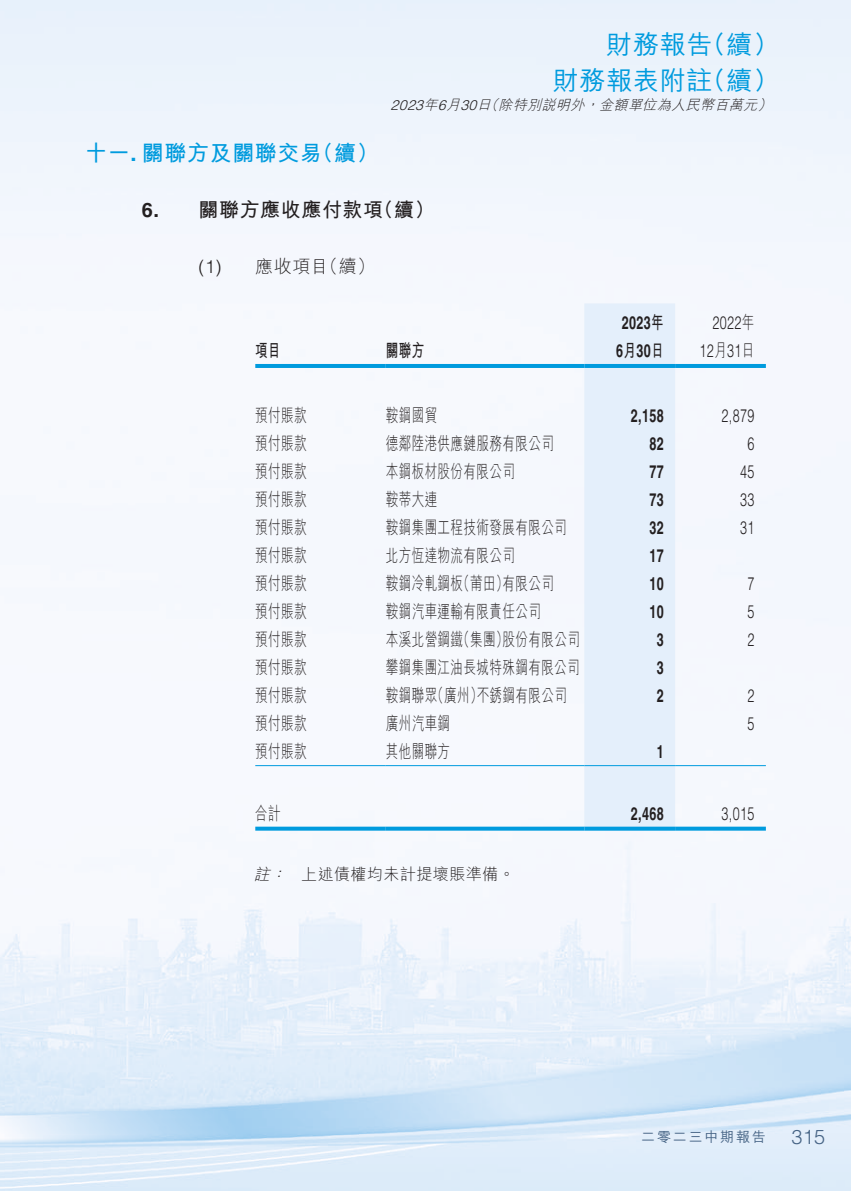
<style>
.page{position:relative;width:851px;height:1191px;background:#fff}
.page>*{position:absolute;margin:0;border:0;box-sizing:border-box;transform-origin:0 0}
.t1{font:500 26px/36px "M Hei HK";letter-spacing:.03em;color:#009bde;text-align:right}
.t2{font:700 22px "M Hei HK";letter-spacing:.03em;color:#009bde}
.t3{font:700 20px "M Hei HK";letter-spacing:.03em;color:#231f20}
.t4{font:300 20px "Helvetica LT Std";color:#466485}
.t5{font:300 18px "M Hei HK";letter-spacing:.03em;color:#231f20;scale:.7 1}
.t6{font:700 18px/28px "Helvetica LT Std";letter-spacing:.03em;color:#231f20;text-align:center;scale:.7 1}
.t7{font:300 18px/28px "Helvetica LT Std";letter-spacing:.03em;color:#231f20;text-align:right;scale:.7 1}
.t8{font:300 18px "M Hei HK";letter-spacing:.03em;color:#231f20}
.t9{font:700 18px "M Hei HK";color:#231f20;scale:.7 1}
.t10{font:300 16px "M Hei HK";letter-spacing:.03em;color:#231f20}
.t11{font:italic 300 14px "M Hei HK";color:#231f20}
.t12{font:500 14px "M Hei HK";letter-spacing:.13em;color:#466485}
.s1{font-family:"Helvetica LT Std"}
.s2{font-family:"M Hei HK"}
.s3{font-style:italic}
</style>
<div class="page">
<img style="left:0;top:0;width:850px;height:1191px">
<div style="left:584px;top:303px;width:91px;height:523px;background:#e4effb"></div>
<hr style="left:255px;top:364px;width:131px;height:4px;background:#009bde">
<hr style="left:386px;top:364px;width:198px;height:4px;background:#009bde">
<hr style="left:584px;top:364px;width:91px;height:4px;background:#009bde">
<hr style="left:675px;top:364px;width:90px;height:4px;background:#009bde">
<hr style="left:255px;top:765px;width:131px;height:1px;background:#009bde">
<hr style="left:386px;top:765px;width:198px;height:1px;background:#009bde">
<hr style="left:584px;top:765px;width:91px;height:1px;background:#009bde">
<hr style="left:675px;top:765px;width:90px;height:1px;background:#009bde">
<svg style="left:255px;top:826px;width:131px;height:4px"></svg>
<svg style="left:386px;top:826px;width:198px;height:4px"></svg>
<svg style="left:584px;top:826px;width:91px;height:4px"></svg>
<svg style="left:675px;top:826px;width:90px;height:4px"></svg>
<h1 class="t1" style="left:552px;top:24px;width:228px">財務報告（續）<br>財務報表附註（續）</h1>
<p class="t11" style="left:390px;top:98px;width:386px"><span class="s1">2023</span>年<span class="s1">6</span>月<span class="s1">30</span>日（除特別說明外，金額單位為人民幣百萬元）</p>
<p class="t2" style="left:85px;top:137px;width:295px">十一<span class="s1">.</span> 關聯方及關聯交易（續）</p>
<p class="t3" style="left:142px;top:195px;width:294px"><span class="s1">6.</span> 關聯方應收應付款項（續）</p>
<p class="t8" style="left:198px;top:258px;width:178px"><span class="s1">(1)</span> 應收項目（續）</p>
<p class="t9" style="left:255px;top:337px;width:38px">項目</p>
<p class="t9" style="left:386px;top:337px;width:57px">關聯方</p>
<p class="t6" style="left:616px;top:308px;width:70px">2023<span class="s2">年<br></span>6<span class="s2">月</span>30<span class="s2">日</span></p>
<p class="t7" style="left:699px;top:308px;width:80px">2022<span class="s2">年<br></span>12<span class="s2">月</span>31<span class="s2">日</span></p>
<p class="t5" style="left:255px;top:406px;width:75px">預付賬款</p>
<p class="t5" style="left:386px;top:406px;width:75px">鞍鋼國貿</p>
<p class="t6" style="left:630px;top:401px;width:49px">2,158</p>
<p class="t7" style="left:721px;top:401px;width:49px">2,879</p>
<p class="t5" style="left:255px;top:434px;width:75px">預付賬款</p>
<p class="t5" style="left:386px;top:434px;width:242px">德鄰陸港供應鏈服務有限公司</p>
<p class="t6" style="left:649px;top:429px;width:22px">82</p>
<p class="t7" style="left:747px;top:429px;width:12px">6</p>
<p class="t5" style="left:255px;top:462px;width:75px">預付賬款</p>
<p class="t5" style="left:386px;top:462px;width:186px">本鋼板材股份有限公司</p>
<p class="t6" style="left:649px;top:457px;width:22px">77</p>
<p class="t7" style="left:740px;top:457px;width:22px">45</p>
<p class="t5" style="left:255px;top:490px;width:75px">預付賬款</p>
<p class="t5" style="left:386px;top:490px;width:75px">鞍蒂大連</p>
<p class="t6" style="left:649px;top:485px;width:22px">73</p>
<p class="t7" style="left:740px;top:485px;width:22px">33</p>
<p class="t5" style="left:255px;top:518px;width:75px">預付賬款</p>
<p class="t5" style="left:386px;top:518px;width:260px">鞍鋼集團工程技術發展有限公司</p>
<p class="t6" style="left:649px;top:513px;width:22px">32</p>
<p class="t7" style="left:740px;top:513px;width:22px">31</p>
<p class="t5" style="left:255px;top:546px;width:75px">預付賬款</p>
<p class="t5" style="left:386px;top:546px;width:186px">北方恆達物流有限公司</p>
<p class="t6" style="left:649px;top:541px;width:22px">17</p>
<p class="t5" style="left:255px;top:574px;width:75px">預付賬款</p>
<p class="t5" style="left:386px;top:574px;width:242px">鞍鋼冷軋鋼板（莆田）有限公司</p>
<p class="t6" style="left:649px;top:569px;width:22px">10</p>
<p class="t7" style="left:747px;top:569px;width:12px">7</p>
<p class="t5" style="left:255px;top:602px;width:75px">預付賬款</p>
<p class="t5" style="left:386px;top:602px;width:223px">鞍鋼汽車運輸有限責任公司</p>
<p class="t6" style="left:649px;top:597px;width:22px">10</p>
<p class="t7" style="left:747px;top:597px;width:12px">5</p>
<p class="t5" style="left:255px;top:630px;width:75px">預付賬款</p>
<p class="t5" style="left:386px;top:630px;width:279px">本溪北營鋼鐵（集團）股份有限公司</p>
<p class="t6" style="left:656px;top:625px;width:12px">3</p>
<p class="t7" style="left:747px;top:625px;width:12px">2</p>
<p class="t5" style="left:255px;top:658px;width:75px">預付賬款</p>
<p class="t5" style="left:386px;top:658px;width:279px">攀鋼集團江油長城特殊鋼有限公司</p>
<p class="t6" style="left:656px;top:653px;width:12px">3</p>
<p class="t5" style="left:255px;top:686px;width:75px">預付賬款</p>
<p class="t5" style="left:386px;top:686px;width:260px">鞍鋼聯眾（廣州）不銹鋼有限公司</p>
<p class="t6" style="left:656px;top:681px;width:12px">2</p>
<p class="t7" style="left:747px;top:681px;width:12px">2</p>
<p class="t5" style="left:255px;top:714px;width:75px">預付賬款</p>
<p class="t5" style="left:386px;top:714px;width:94px">廣州汽車鋼</p>
<p class="t7" style="left:747px;top:709px;width:12px">5</p>
<p class="t5" style="left:255px;top:742px;width:75px">預付賬款</p>
<p class="t5" style="left:386px;top:742px;width:94px">其他關聯方</p>
<p class="t6" style="left:656px;top:737px;width:12px">1</p>
<p class="t5" style="left:255px;top:804px;width:38px">合計</p>
<p class="t6" style="left:630px;top:799px;width:49px">2,468</p>
<p class="t7" style="left:721px;top:799px;width:49px">3,015</p>
<p class="t10" style="left:253px;top:866px;width:262px"><span class="s3">註：</span> 上述債權均未計提壞賬準備。</p>
<p class="t12" style="left:641px;top:1127px;width:126px">二零二三中期報告</p>
<p class="t4" style="left:791px;top:1124px;width:35px">315</p>
</div>
